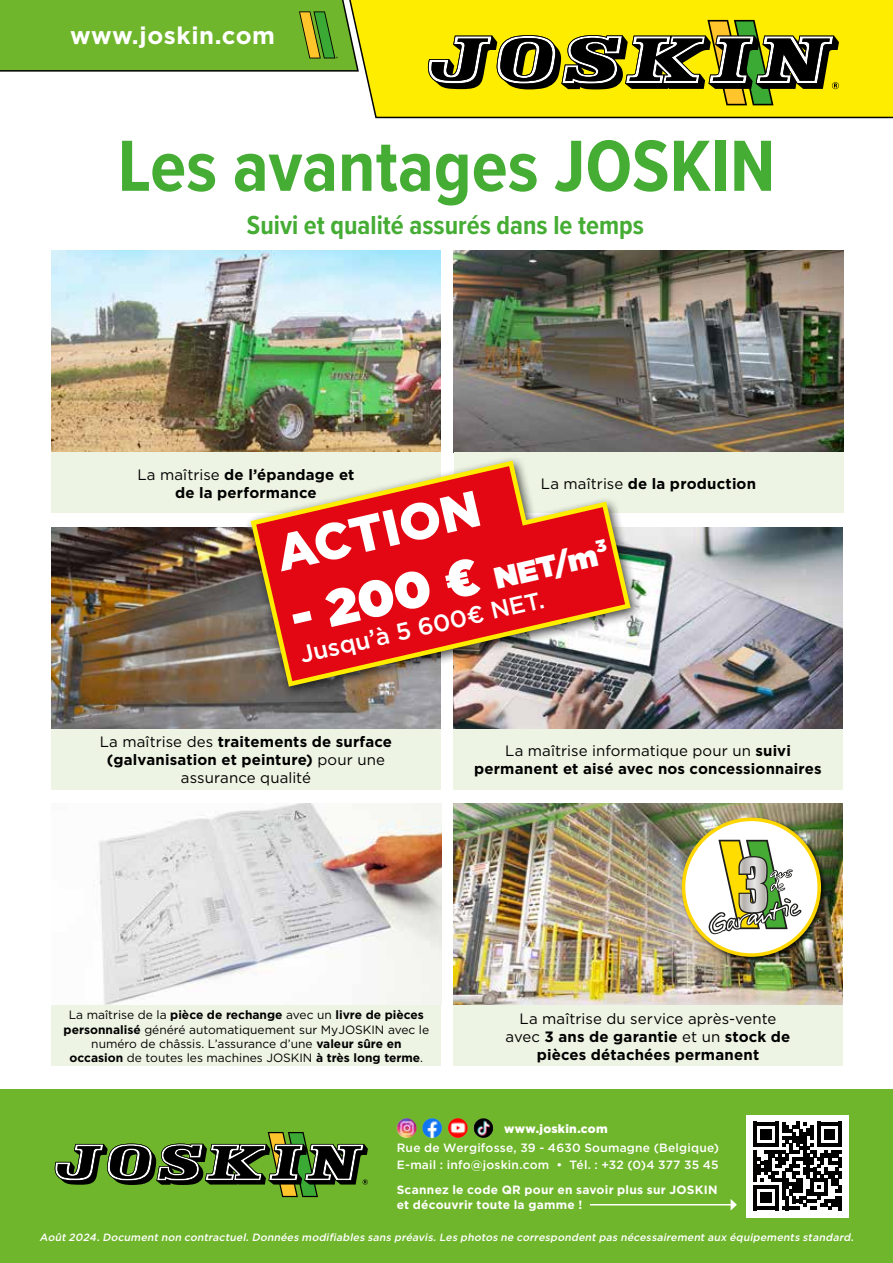
<style>
.page{position:relative;width:893px;height:1263px;background:#fff}
.page>*{position:absolute;margin:0;border:0;box-sizing:border-box;transform-origin:0 0}
.t1{font:700 75px "Proxima Nova Cond";color:#45ac34}
.t2{font:900 51px "Gotham";color:#fff}
.t3{font:900 30px "Gotham";color:#fff}
.t4{font:700 27px "Proxima Nova Cond";color:#45ac34}
.t5{font:500 24px "Gotham";color:#fff}
.t6{font:700 24px "Gotham";letter-spacing:.025em;color:#fff}
.t7{font:700 15px/18px "Gotham";letter-spacing:.01em;color:#000;text-align:center}
.t8{font:12px/14.4px "Gotham";color:#000;text-align:center}
.t9{font:500 12px/16.5px "Gotham";letter-spacing:.015em;color:#fff}
.t10{font:700 12px/14.4px "Gotham";letter-spacing:.02em;color:#fff}
.t11{font:900 12px "Gotham";letter-spacing:.02em;color:#fff}
.t12{font:italic 500 10.5px "Gotham";color:#fff}
.s1{font-weight:400}
.s2{font-size:51px}
.s3{font-weight:700}
</style>
<div class="page">
<svg style="left:360px;top:0;width:533px;height:119px;background:#f6e608"></svg>
<svg style="left:428px;top:20px;width:411px;height:85px;background:#97911d"></svg>
<svg style="left:0;top:0;width:360px;height:72px;background:#70b12e"></svg>
<img style="left:51px;top:527px;width:390px;height:202px">
<img style="left:453px;top:251px;width:390px;height:201px">
<img style="left:453px;top:804px;width:390px;height:201px">
<img style="left:51px;top:251px;width:390px;height:201px">
<img style="left:93px;top:804px;width:348px;height:201px">
<img style="left:453px;top:527px;width:390px;height:202px">
<div style="left:0;top:1089px;width:893px;height:174px;background:#70b62c"></div>
<svg style="left:55px;top:1132px;width:313px;height:65px"></svg>
<img style="left:397px;top:1118px;width:19px;height:20px;border-radius:10px">
<img style="left:473px;top:1118px;width:20px;height:20px;border-radius:10px">
<img style="left:422px;top:1118px;width:20px;height:20px;border-radius:10px">
<img style="left:448px;top:1118px;width:20px;height:20px;border-radius:10px">
<div style="left:747px;top:1115px;width:102px;height:102px;background:#fff"></div>
<svg style="left:754px;top:1122px;width:88px;height:88px"></svg>
<hr style="left:590px;top:1204px;width:141px;height:1px;background:#fff">
<svg style="left:731px;top:1199px;width:6px;height:11px"></svg>
<div style="left:51px;top:452px;width:390px;height:61px;background:#edf4e3"></div>
<div style="left:453px;top:729px;width:390px;height:61px;background:#edf4e3"></div>
<div style="left:453px;top:1005px;width:390px;height:61px;background:#edf4e3"></div>
<div style="left:454px;top:452px;width:389px;height:61px;background:#edf4e3"></div>
<div style="left:51px;top:729px;width:390px;height:61px;background:#edf4e3"></div>
<div style="left:52px;top:1005px;width:389px;height:61px;background:#edf4e3"></div>
<div style="left:244px;top:455px;width:399px;height:245px;background:#000;opacity:.75"></div>
<svg style="left:248px;top:458px;width:385px;height:231px"></svg>
<div style="left:680px;top:816px;width:148px;height:147px;background:#000;opacity:.75"></div>
<div style="left:683px;top:819px;width:136px;height:136px;background:#fff;border-radius:50%"></div>
<svg style="left:709px;top:840px;width:92px;height:94px"></svg>
<div style="left:682px;top:817px;width:139px;height:140px;border:4px solid #ffd600;border-radius:50%"></div>
<h3 class="t6" style="left:70px;top:20px;width:206px">www.joskin.com</h3>
<h1 class="t1" style="left:118px;top:111px;width:659px">Les avantages JOSKIN</h1>
<h3 class="t4" style="left:247px;top:205px;width:398px">Suivi et qualité assurés dans le temps</h3>
<p class="t7" style="left:137px;top:465px;width:219px"><span class="s1">La maîtrise</span> de l’épandage et de la performance</p>
<p class="t7" style="left:541px;top:474px;width:217px"><span class="s1">La maîtrise</span> de la production</p>
<h2 class="t2" style="left:269px;top:520px;width:210px;rotate:-13deg">ACTION</h2>
<h3 class="t3" style="left:288px;top:604px;width:325px;rotate:-13deg"><span class="s2">- 200 €</span> NET/m³</h3>
<h3 class="t5" style="left:297px;top:640px;width:252px;rotate:-13deg">Jusqu’à 5 600€ NET.</h3>
<p class="t7" style="left:100px;top:733px;width:294px"><span class="s1">La maîtrise des</span> traitements de surface (galvanisation et peinture) <span class="s1">pour une assurance qualité</span></p>
<p class="t7" style="left:474px;top:742px;width:349px"><span class="s1">La maîtrise informatique pour un</span> suivi permanent et aisé avec nos concessionnaires</p>
<p class="t8" style="left:64px;top:1007px;width:367px">La maîtrise de la <span class="s3">pièce de rechange</span> avec un <span class="s3">livre de pièces personnalisé</span> généré automatiquement sur MyJOSKIN avec le numéro de châssis. L’assurance d’une <span class="s3">valeur sûre en occasion</span> de toutes les machines JOSKIN <span class="s3">à très long terme</span>.</p>
<p class="t7" style="left:506px;top:1009px;width:286px"><span class="s1">La maîtrise du service après-vente avec</span> 3 ans de garantie <span class="s1">et un</span> stock de pièces détachées permanent</p>
<p class="t11" style="left:504px;top:1120px;width:105px">www.joskin.com</p>
<p class="t9" style="left:397px;top:1139px;width:324px">Rue de Wergifosse, 39 - 4630 Soumagne (Belgique)<br>E-mail : info@joskin.com • Tél. : +32 (0)4 377 35 45</p>
<p class="t10" style="left:397px;top:1183px;width:323px">Scannez le code QR pour en savoir plus sur JOSKIN et découvrir toute la gamme !</p>
<p class="t12" style="left:39px;top:1230px;width:818px">Août2024.Documentnon contractuel.Données modifiables sans préavis.Les photos ne correspondentpas nécessairementaux équipements standard.</p>
</div>
